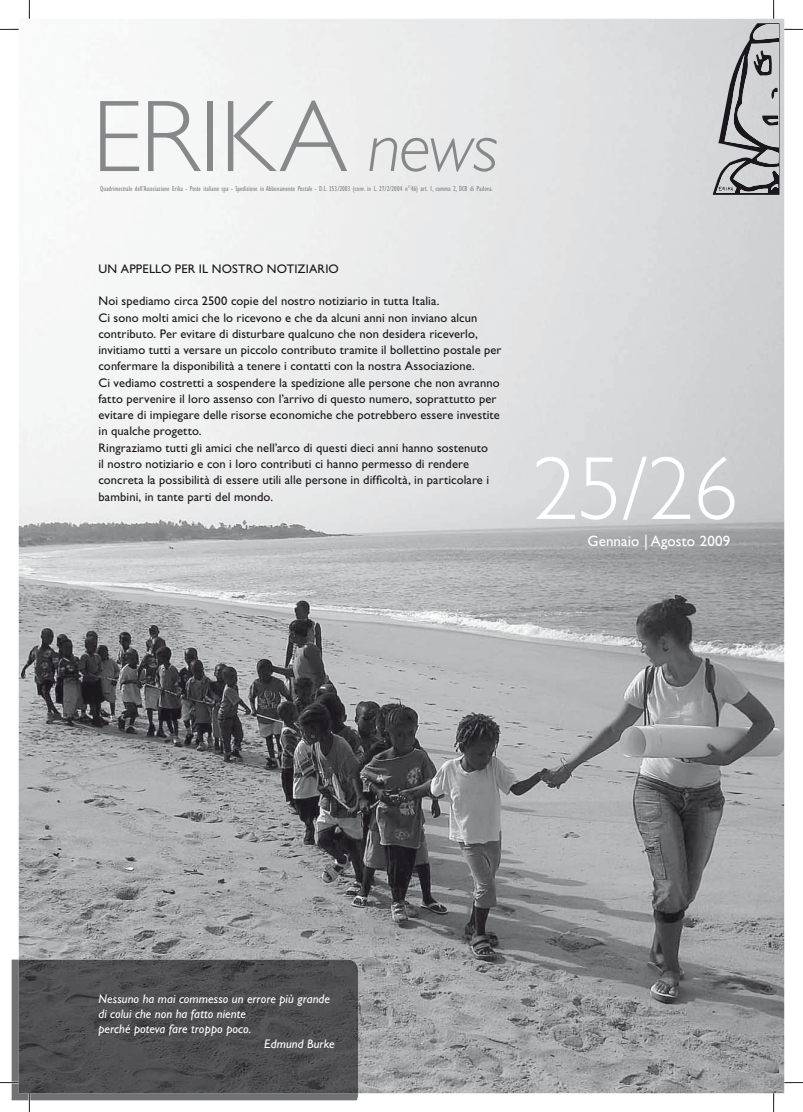
<style>
.page{position:relative;width:803px;height:1112px;background:#fff}
.page>*{position:absolute;margin:0;border:0;box-sizing:border-box;transform-origin:0 0}
.t1{font:300 102.5px "Gill Sans";color:#87888a}
.t2{font:300 90px "Gill Sans";color:#fff}
.t3{font:15px "Gill Sans";letter-spacing:.01em;color:#fff}
.t4{font:12.5px/16.2px "Gill Sans";letter-spacing:.01em;color:#1a171c}
.t5{font:italic 12.5px "Gill Sans";letter-spacing:.005em;color:#fff}
.t6{font:condensed 7.5px "Gill Sans";color:#87888a}
.s1{font-style:italic;font-size:72.5px}
</style>
<div class="page">
<img style="left:19px;top:19px;width:765px;height:1073px">
<img style="left:713px;top:23px;width:66px;height:172px">
<img style="left:753px;top:24px;width:26px;height:16px">
<img style="left:724px;top:54px;width:13px;height:93px">
<img style="left:756px;top:150px;width:23px;height:13px">
<img style="left:716px;top:161px;width:30px;height:32px">
<img style="left:733px;top:163px;width:46px;height:24px">
<svg style="left:771px;top:184px;width:7px;height:6px"></svg>
<img style="left:740px;top:189px;width:28px;height:4px">
<img style="left:737px;top:42px;width:42px;height:105px">
<img style="left:762px;top:115px;width:16px;height:10px">
<svg style="left:767px;top:119px;width:11px;height:3px"></svg>
<svg style="left:770px;top:88px;width:8px;height:11px"></svg>
<img style="left:753px;top:50px;width:19px;height:25px">
<svg style="left:761px;top:59px;width:9px;height:13px"></svg>
<svg style="left:718px;top:187px;width:15px;height:4px"></svg>
<svg style="left:12px;top:959px;width:346px;height:140px;fill:#707173"></svg>
<img style="left:19px;top:959px;width:339px;height:133px">
<svg style="left:0;top:29px;width:19px;height:1px"></svg>
<svg style="left:784px;top:29px;width:19px;height:1px"></svg>
<svg style="left:0;top:1081px;width:19px;height:2px"></svg>
<svg style="left:784px;top:1081px;width:19px;height:2px"></svg>
<svg style="left:29px;top:0;width:1px;height:19px"></svg>
<svg style="left:29px;top:1092px;width:1px;height:19px"></svg>
<svg style="left:773px;top:0;width:1px;height:19px"></svg>
<svg style="left:773px;top:1092px;width:1px;height:19px"></svg>
<h1 class="t1" style="left:92px;top:101px;width:408px">ERIKA <span class="s1">news</span></h1>
<p class="t6" style="left:100px;top:186px;width:394px">Quadrimestrale dell’Associazione Erika - Poste italiane spa - Spedizione in Abbonamento Postale - D.L. 353/2003 (conv. in L. 27/2/2004 n°46) art. 1, comma 2, DCB di Padova.</p>
<p class="t4" style="left:98px;top:262px;width:242px">UN APPELLO PER IL NOSTRO NOTIZIARIO</p>
<p class="t4" style="left:98px;top:294px;width:405px">Noi spediamo circa 2500 copie del nostro notiziario in tutta Italia.<br>Ci sono molti amici che lo ricevono e che da alcuni anni non inviano alcun contributo. Per evitare di disturbare qualcuno che non desidera riceverlo, invitiamo tutti a versare un piccolo contributo tramite il bollettino postale per confermare la disponibilità a tenere i contatti con la nostra Associazione.<br>Ci vediamo costretti a sospendere la spedizione alle persone che non avranno fatto pervenire il loro assenso con l’arrivo di questo numero, soprattutto per evitare di impiegare delle risorse economiche che potrebbero essere investite in qualche progetto.<br>Ringraziamo tutti gli amici che nell’arco di questi dieci anni hanno sostenuto<br>il nostro notiziario e con i loro contributi ci hanno permesso di rendere concreta la possibilità di essere utili alle persone in difficoltà, in particolare i bambini, in tante parti del mondo.</p>
<h2 class="t2" style="left:533px;top:457px;width:207px">25/26</h2>
<p class="t3" style="left:587px;top:536px;width:144px">Gennaio | Agosto 2009</p>
<p class="t5" style="left:98px;top:994px;width:233px">Nessuno ha mai commesso un errore più grande</p>
<p class="t5" style="left:98px;top:1009px;width:149px">di colui che non ha fatto niente</p>
<p class="t5" style="left:98px;top:1024px;width:154px">perché poteva fare troppo poco.</p>
<p class="t5" style="left:264px;top:1039px;width:72px">Edmund Burke</p>
</div>
